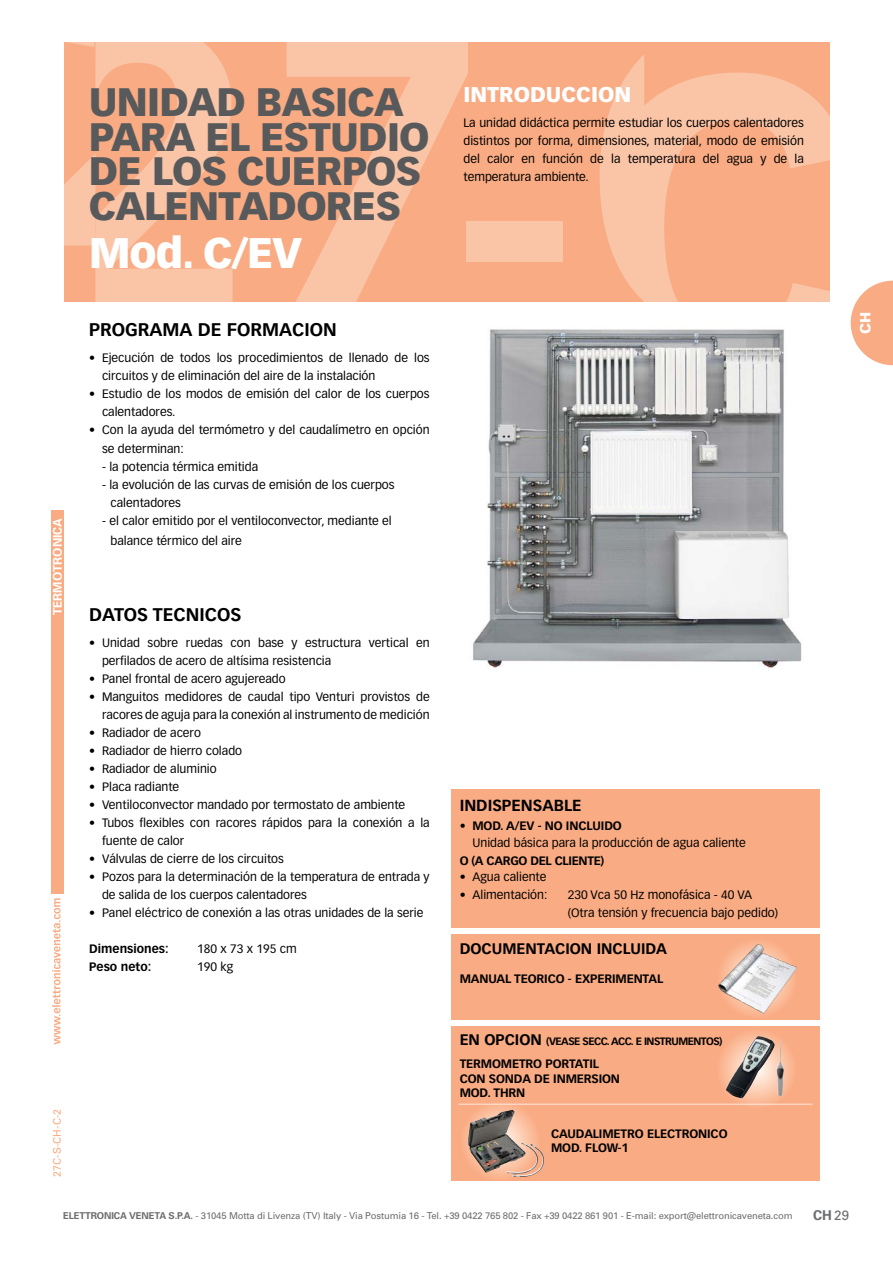
<style>
.page{position:relative;width:893px;height:1263px;background:#fff}
.page>*{position:absolute;margin:0;border:0;box-sizing:border-box;transform-origin:0 0}
.t1{font:900 42px "Vectora LH";color:#fff}
.t2{font:900 39px/34.5px "Vectora LH";letter-spacing:-.02em;color:#58595b}
.t3{font:900 21px "Vectora LH";color:#fff}
.t4{font:700 18px "Vectora LH";color:#000}
.t5{font:700 15.75px "Vectora LH";color:#000}
.t6{font:700 15px "Vectora LH";color:#000}
.t7{font:900 14.25px "Univers";color:#fff}
.t8{font:700 13.5px "Univers";color:#6d6e71}
.t9{font:12px/18px "Vectora LH";color:#000}
.t10{font:700 12px/14.4px "Vectora LH";letter-spacing:-.01em;color:#000}
.t11{font:700 12px "Univers";color:#fff}
.t12{font:700 10.5px "Vectora LH";letter-spacing:-.05em;color:#000}
.t13{font:10.5px "Univers";color:#f9ab83}
.t14{font:9.45px "Univers";letter-spacing:-.015em;color:#6d6e71}
.s1{font-size:15px}
.s2{font-weight:700}
.s3{font-weight:400}
</style>
<div class="page">
<div style="left:51px;top:510px;width:13px;height:383px;background:#f9ab83"></div>
<svg style="left:52px;top:898px;width:9px;height:146px"></svg>
<svg style="left:851px;top:281px;width:42px;height:84px"></svg>
<div style="left:64px;top:43px;width:766px;height:259px;background:#f9ab83"></div>
<div style="left:467px;top:222px;width:96px;height:40px;background:#fac4a7"></div>
<svg style="left:64px;top:42px;width:169px;height:260px"></svg>
<svg style="left:287px;top:42px;width:181px;height:260px"></svg>
<svg style="left:644px;top:73px;width:207px;height:254px"></svg>
<svg style="left:600px;top:55px;width:44px;height:247px"></svg>
<div style="left:451px;top:789px;width:369px;height:139px;background:#f9ab83"></div>
<div style="left:451px;top:934px;width:369px;height:85px;background:#f9ab83"></div>
<div style="left:716px;top:938px;width:81px;height:80px;background:#f9af89;border-radius:40px"></div>
<img style="left:718px;top:944px;width:79px;height:70px">
<div style="left:451px;top:1026px;width:369px;height:155px;background:#f9ab83"></div>
<svg style="left:460px;top:1100px;width:80px;height:81px"></svg>
<svg style="left:716px;top:1028px;width:80px;height:81px"></svg>
<hr style="left:459px;top:1103px;width:354px;height:2px;background:#fff">
<img style="left:725px;top:1036px;width:59px;height:62px">
<img style="left:467px;top:1110px;width:45px;height:44px">
<img style="left:472px;top:322px;width:336px;height:346px">
<p class="t11" style="left:50px;top:615px;width:99px;rotate:-90deg">TERMOTRONICA</p>
<h2 class="t2" style="left:89px;top:85px;width:342px">UNIDAD BASICA<br>PARA EL ESTUDIO<br>DE LOS CUERPOS<br>CALENTADORES</h2>
<h1 class="t1" style="left:89px;top:226px;width:215px">Mod. C/EV</h1>
<h3 class="t4" style="left:89px;top:319px;width:249px">PROGRAMA DE FORMACION</h3>
<p class="t9" style="left:102px;top:348px;width:329px;text-indent:-13px">• Ejecución de todos los procedimientos de llenado de los circuitos y de eliminación del aire de la instalación</p>
<p class="t9" style="left:102px;top:384px;width:329px;text-indent:-13px">• Estudio de los modos de emisión del calor de los cuerpos calentadores.</p>
<p class="t9" style="left:102px;top:420px;width:329px;line-height:19.5px;text-indent:-13px">• Con la ayuda del termómetro y del caudalímetro en opción se determinan:</p>
<p class="t9" style="left:102px;top:458px;width:158px">- la potencia térmica emitida</p>
<p class="t9" style="left:111px;top:476px;width:286px;text-indent:-9px">- la evolución de las curvas de emisión de los cuerpos calentadores</p>
<p class="t9" style="left:111px;top:511px;width:283px;line-height:19.5px;text-indent:-9px">- el calor emitido por el ventiloconvector, mediante el balance térmico del aire</p>
<h3 class="t4" style="left:89px;top:604px;width:154px">DATOS TECNICOS</h3>
<p class="t9" style="left:102px;top:633px;width:329px;text-indent:-13px">• Unidad sobre ruedas con base y estructura vertical en perfilados de acero de altísima resistencia</p>
<p class="t9" style="left:89px;top:669px;width:198px">• Panel frontal de acero agujereado</p>
<p class="t9" style="left:89px;top:687px;width:342px;text-align:right">• Manguitos medidores de caudal tipo Venturi provistos de racores de aguja para la conexión al instrumento de medición</p>
<p class="t9" style="left:89px;top:723px;width:113px">• Radiador de acero</p>
<p class="t9" style="left:89px;top:741px;width:154px">• Radiador de hierro colado</p>
<p class="t9" style="left:89px;top:759px;width:129px">• Radiador de aluminio</p>
<p class="t9" style="left:89px;top:777px;width:92px">• Placa radiante</p>
<p class="t9" style="left:89px;top:795px;width:317px">• Ventiloconvector mandado por termostato de ambiente</p>
<p class="t9" style="left:102px;top:813px;width:329px;text-indent:-13px">• Tubos flexibles con racores rápidos para la conexión a la fuente de calor</p>
<p class="t9" style="left:89px;top:849px;width:196px">• Válvulas de cierre de los circuitos</p>
<p class="t9" style="left:102px;top:867px;width:329px;text-indent:-13px">• Pozos para la determinación de la temperatura de entrada y de salida de los cuerpos calentadores</p>
<p class="t9" style="left:89px;top:903px;width:336px">• Panel eléctrico de conexión a las otras unidades de la serie</p>
<p class="t10" style="left:89px;top:941px;width:81px">Dimensiones:</p>
<p class="t9" style="left:197px;top:939px;width:101px">180 x 73 x 195 cm</p>
<p class="t10" style="left:89px;top:959px;width:64px">Peso neto:</p>
<p class="t9" style="left:197px;top:957px;width:38px">190 kg</p>
<h3 class="t3" style="left:463px;top:81px;width:169px">INTRODUCCION</h3>
<p class="t9" style="left:463px;top:114px;width:342px;text-align:justify">La unidad didáctica permite estudiar los cuerpos calentadores distintos por forma, dimensiones, material, modo de emisión del calor en función de la temperatura del agua y de la temperatura ambiente.</p>
<h3 class="t5" style="left:460px;top:796px;width:123px">INDISPENSABLE</h3>
<p class="t10" style="left:460px;top:819px;width:164px">• MOD. A/EV - NO INCLUIDO</p>
<p class="t9" style="left:472px;top:834px;width:275px">Unidad básica para la producción de agua caliente</p>
<p class="t10" style="left:460px;top:853px;width:146px">O (A CARGO DEL CLIENTE)</p>
<p class="t9" style="left:460px;top:868px;width:88px">• Agua caliente</p>
<p class="t9" style="left:460px;top:886px;width:89px">• Alimentación:</p>
<p class="t9" style="left:568px;top:886px;width:212px">230 Vca 50 Hz monofásica - 40 VA (Otra tensión y frecuencia bajo pedido)</p>
<p class="t6" style="left:460px;top:939px;width:209px">DOCUMENTACION INCLUIDA</p>
<p class="t10" style="left:460px;top:971px;width:205px">MANUAL TEORICO - EXPERIMENTAL</p>
<p class="t7" style="left:857px;top:334px;width:24px;rotate:-90deg">CH</p>
<p class="t12" style="left:460px;top:1035px;width:264px"><span class="s1">EN OPCION</span> (VEASE SECC. ACC. E INSTRUMENTOS)</p>
<p class="t13" style="left:51px;top:1177px;width:69px;rotate:-90deg">27C-S-CH-C-2</p>
<p class="t10" style="left:460px;top:1057px;width:162px">TERMOMETRO PORTATIL<br>CON SONDA DE INMERSION<br>MOD. THRN</p>
<p class="t10" style="left:551px;top:1126px;width:178px">CAUDALIMETRO ELECTRONICO<br>MOD. FLOW-1</p>
<p class="t14" style="left:63px;top:1210px;width:731px"><span class="s2">ELETTRONICA VENETA S.P.A.</span> - 31045 Motta di Livenza (TV) Italy - Via Postumia 16 - Tel. +39 0422 765 802 - Fax +39 0422 861 901 - E-mail: export@elettronicaveneta.com</p>
<p class="t8" style="left:813px;top:1207px;width:38px">CH <span class="s3">29</span></p>
</div>
